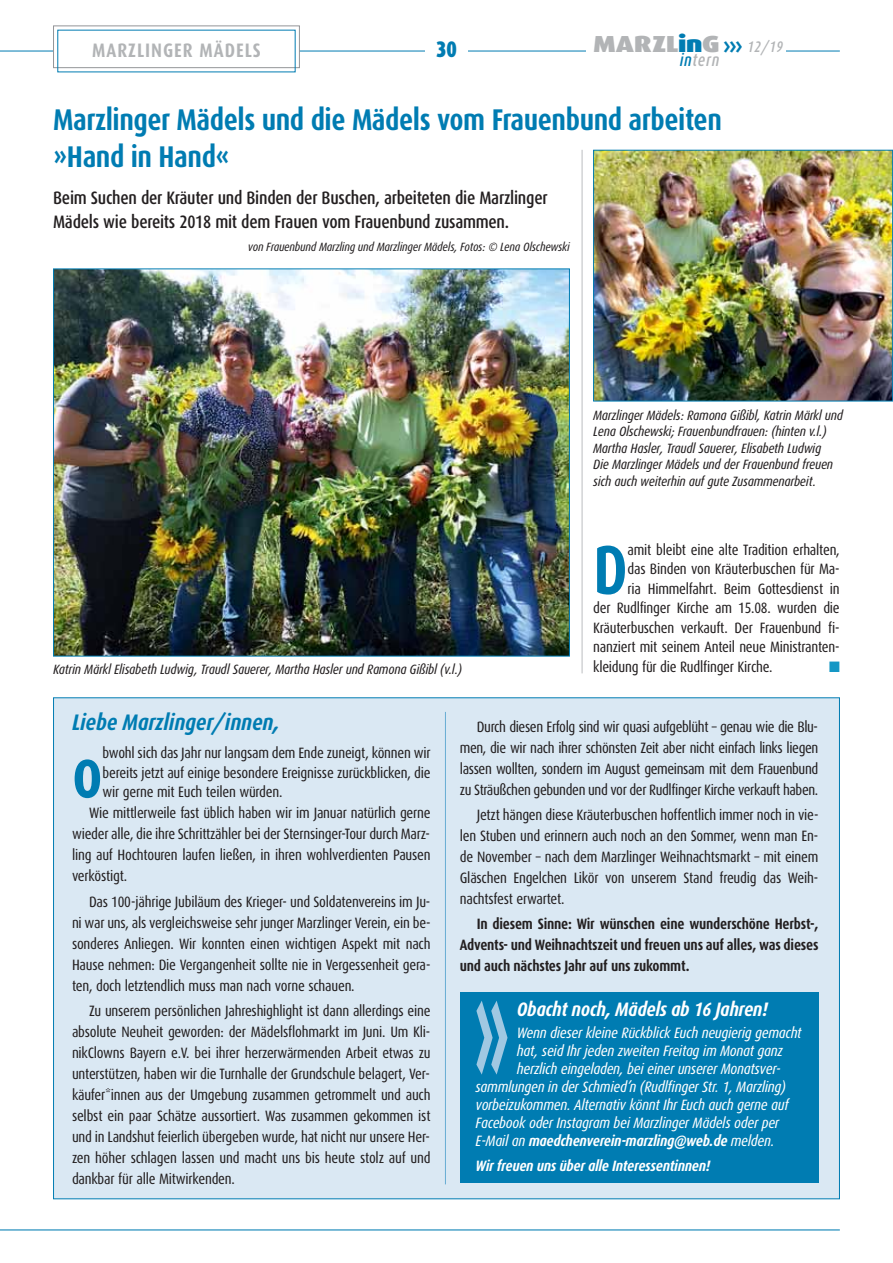
<style>
.page{position:relative;width:893px;height:1263px;background:#fff}
.page>*{position:absolute;margin:0;border:0;box-sizing:border-box;transform-origin:0 0}
.t1{font:700 173.25px "Dax Condensed";color:#a0c8e2;scale:.47 1}
.t2{font:700 69.15px "Dax Condensed";color:#007cb2;scale:.93 1}
.t3{font:700 30px/37.5px "Dax Condensed";letter-spacing:-.015em;color:#007cb2}
.t4{font:900 23.25px "Dax Wide";letter-spacing:-.01em;color:#b2b4b6}
.t5{font:italic 700 22.5px "Dax Condensed";letter-spacing:-.005em;color:#007cb2}
.t6{font:900 22.5px "Dax Condensed";color:#007cb2}
.t7{font:italic 700 19.5px "Dax Condensed";letter-spacing:-.015em;color:#fff}
.t8{font:700 19.5px "Dax Condensed";letter-spacing:.05em;color:#b2b4b6}
.t9{font:500 18px/24px "Dax Condensed";letter-spacing:-.015em;color:#231f20}
.t10{font:italic 500 17.55px "Dax Condensed";letter-spacing:.05em;color:#b2b4b6;scale:.91 1}
.t11{font:15px/21px "Dax Condensed";letter-spacing:-.015em;color:#231f20;text-align:justify}
.t12{font:italic 15px "Dax Condensed";letter-spacing:-.015em;color:#fff}
.t13{font:700 15px/21px "Dax Condensed";letter-spacing:-.015em;color:#231f20;text-align:justify}
.t14{font:italic 700 15px "Dax Condensed";letter-spacing:-.015em;color:#fff}
.t15{font:15px "Zapf Dingbats ITC";color:#1597c5;scale:.95 1}
.t16{font:italic 13.5px/16.5px "Dax Condensed";letter-spacing:-.015em;color:#231f20}
.t17{font:italic 12px "Dax Condensed";letter-spacing:-.015em;color:#231f20}
.s1{color:#007cb2}
.s2{font-weight:700;font-size:24.3px;color:#007cb2}
.s3{font-family:"Dax Condensed";font-weight:500;font-style:italic;font-size:15.3px}
.s4{font-weight:400}
</style>
<div class="page">
<img style="left:55px;top:270px;width:513px;height:384px">
<div style="left:54px;top:698px;width:785px;height:500px;background:#dae8f3"></div>
<hr style="left:0;top:1229px;width:840px;height:1px;background:#007cb2">
<hr style="left:0;top:51px;width:840px;height:1px;background:#007cb2">
<div style="left:425px;top:30px;width:43px;height:42px;background:#fff"></div>
<div style="left:54px;top:26px;width:245px;height:41px;background:#fff"></div>
<div style="left:53px;top:26px;width:247px;height:42px;border:1px solid #939598"></div>
<div style="left:587px;top:45px;width:199px;height:16px;background:#fff"></div>
<img style="left:595px;top:152px;width:296px;height:247px">
<div style="left:593px;top:150px;width:300px;height:251px;border:1px solid #007cb2"></div>
<div style="left:460px;top:992px;width:358px;height:191px;background:#007cb2"></div>
<hr style="left:445px;top:712px;width:1px;height:472px;background:#67add3">
<hr style="left:582px;top:150px;width:1px;height:523px;background:#bbbdc0">
<h3 class="t8" style="left:92px;top:40px;width:170px">MARZLINGER MÄDELS</h3>
<h3 class="t6" style="left:436px;top:37px;width:22px">30</h3>
<h3 class="t4" style="left:593px;top:36px;width:191px">MARZL<span class="s1">in</span>G<span class="s2">›››</span> <span class="s3">12/19</span></h3>
<p class="t10" style="left:680px;top:52px;width:45px"><span class="s1">in</span>tern</p>
<h3 class="t3" style="left:53px;top:102px;width:670px">Marzlinger Mädels und die Mädels vom Frauenbund arbeiten »Hand in Hand«</h3>
<p class="t9" style="left:53px;top:187px;width:496px">Beim Suchen der Kräuter und Binden der Buschen, arbeiteten die Marzlinger<br>Mädels wie bereits 2018 mit dem Frauen vom Frauenbund zusammen.</p>
<p class="t17" style="left:248px;top:241px;width:323px">von Frauenbund Marzling und Marzlinger Mädels, Fotos: © Lena Olschewski</p>
<p class="t16" style="left:593px;top:407px;width:251px">Marzlinger Mädels: Ramona Gißibl, Katrin Märkl und Lena Olschewski; Frauenbundfrauen: (hinten v.l.)<br>Martha Hasler, Traudl Sauerer, Elisabeth Ludwig<br>Die Marzlinger Mädels und der Frauenbund freuen sich auch weiterhin auf gute Zusammenarbeit.</p>
<h2 class="t2" style="left:593px;top:535px;width:39px">D</h2>
<p class="t11" style="left:627px;top:540px;width:214px">amit bleibt eine alte Tradition erhalten,</p>
<p class="t11" style="left:627px;top:559px;width:214px">das Binden von Kräuterbuschen für Ma-</p>
<p class="t11" style="left:627px;top:579px;width:214px">ria Himmelfahrt. Beim Gottesdienst in</p>
<p class="t11" style="left:593px;top:598px;width:248px">der Rudlfinger Kirche am 15.08. wurden die</p>
<p class="t11" style="left:593px;top:618px;width:248px">Kräuterbuschen verkauft. Der Frauenbund fi-</p>
<p class="t11" style="left:593px;top:637px;width:248px">nanziert mit seinem Anteil neue Ministranten-</p>
<p class="t11" style="left:593px;top:657px;width:181px">kleidung für die Rudlfinger Kirche.</p>
<p class="t15" style="left:829px;top:661px;width:13px">■</p>
<p class="t16" style="left:53px;top:661px;width:410px">Katrin Märkl Elisabeth Ludwig, Traudl Sauerer, Martha Hasler und Ramona Gißibl (v.l.)</p>
<h3 class="t5" style="left:72px;top:710px;width:209px">Liebe Marzlinger/innen,</h3>
<p class="t11" style="left:460px;top:717px;width:360px;text-indent:17px">Durch diesen Erfolg sind wir quasi aufgeblüht – genau wie die Blu&shy;men, die wir nach ihrer schönsten Zeit aber nicht einfach links liegen lassen wollten, sondern im August gemeinsam mit dem Frauenbund zu Sträußchen gebunden und vor der Rudlfinger Kirche verkauft haben.</p>
<p class="t11" style="left:460px;top:805px;width:360px;text-indent:17px">Jetzt hängen diese Kräuterbuschen hoffentlich immer noch in vie&shy;len Stuben und erinnern auch noch an den Sommer, wenn man En&shy;de November – nach dem Marzlinger Weihnachtsmarkt – mit einem Gläschen Engelchen Likör von unserem Stand freudig das Weih&shy;nachtsfest erwartet.</p>
<p class="t13" style="left:460px;top:914px;width:360px;text-indent:17px">In diesem Sinne: Wir wünschen eine wunderschöne Herbst-, Advents- und Weihnachtszeit und freuen uns auf alles, was dieses und auch nächstes Jahr auf uns zukommt.</p>
<p class="t11" style="left:103px;top:744px;width:330px;line-height:19.5px">bwohl sich das Jahr nur langsam dem Ende zuneigt, können wir bereits jetzt auf einige besondere Ereignisse zurückblicken, die wir gerne mit Euch teilen würden.</p>
<p class="t11" style="left:72px;top:803px;width:360px;text-indent:17px">Wie mittlerweile fast üblich haben wir im Januar natürlich gerne wieder alle, die ihre Schrittzähler bei der Sternsinger-Tour durch Marz&shy;ling auf Hochtouren laufen ließen, in ihren wohlverdienten Pausen verköstigt.</p>
<p class="t11" style="left:72px;top:892px;width:360px;text-indent:17px">Das 100-jährige Jubiläum des Krieger- und Soldatenvereins im Ju&shy;ni war uns, als vergleichsweise sehr junger Marzlinger Verein, ein be&shy;sonderes Anliegen. Wir konnten einen wichtigen Aspekt mit nach Hause nehmen: Die Vergangenheit sollte nie in Vergessenheit gera&shy;ten, doch letztendlich muss man nach vorne schauen.</p>
<p class="t11" style="left:72px;top:1001px;width:360px;text-indent:17px">Zu unserem persönlichen Jahreshighlight ist dann allerdings eine absolute Neuheit geworden: der Mädelsflohmarkt im Juni. Um Kli&shy;nikClowns Bayern e.V. bei ihrer herzerwärmenden Arbeit etwas zu unterstützen, haben wir die Turnhalle der Grundschule belagert, Ver&shy;käufer*innen aus der Umgebung zusammen getrommelt und auch selbst ein paar Schätze aussortiert. Was zusammen gekommen ist und in Landshut feierlich übergeben wurde, hat nicht nur unsere Her&shy;zen höher schlagen lassen und macht uns bis heute stolz auf und dankbar für alle Mitwirkenden.</p>
<h2 class="t2" style="left:72px;top:739px;width:34px">o</h2>
<h3 class="t7" style="left:517px;top:999px;width:252px">Obacht noch, Mädels ab 16 Jahren!</h3>
<p class="t12" style="left:517px;top:1025px;width:286px">Wenn dieser kleine Rückblick Euch neugierig gemacht</p>
<p class="t12" style="left:517px;top:1043px;width:268px">hat, seid Ihr jeden zweiten Freitag im Monat ganz</p>
<p class="t12" style="left:517px;top:1061px;width:265px">herzlich eingeladen, bei einer unserer Monatsver-</p>
<p class="t12" style="left:476px;top:1079px;width:312px">sammlungen in der Schmied’n (Rudlfinger Str. 1, Marzling)</p>
<p class="t12" style="left:476px;top:1097px;width:315px">vorbeizukommen. Alternativ könnt Ihr Euch auch gerne auf</p>
<p class="t12" style="left:476px;top:1115px;width:305px">Facebook oder Instagram bei Marzlinger Mädels oder per</p>
<p class="t14" style="left:476px;top:1133px;width:300px"><span class="s4">E-Mail an</span> maedchenverein-marzling@web.de <span class="s4">melden.</span></p>
<p class="t14" style="left:476px;top:1158px;width:236px">Wir freuen uns über alle Interessentinnen!</p>
<h1 class="t1" style="left:472px;top:949px;width:84px">»</h1>
</div>
